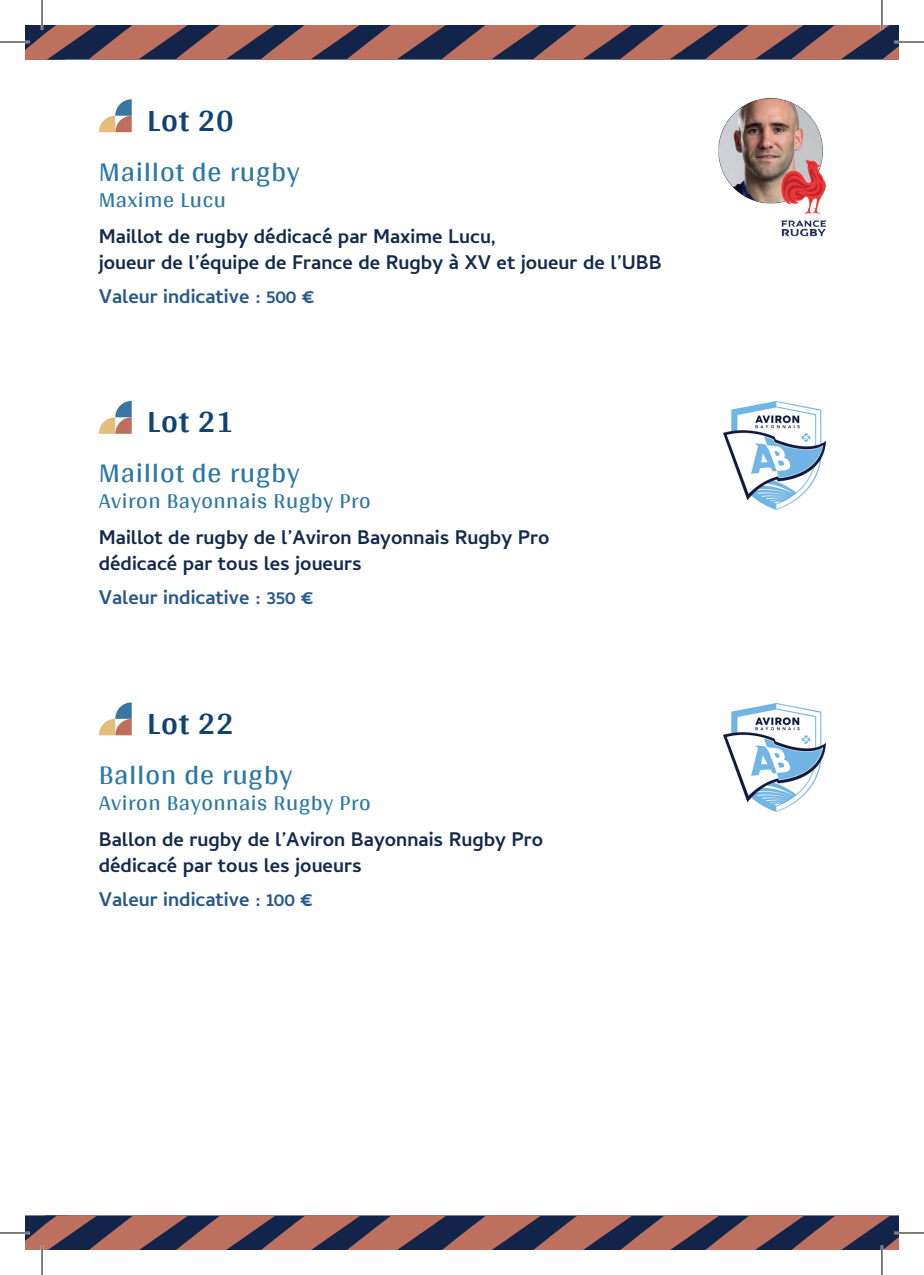
<style>
.page{position:relative;width:924px;height:1275px;background:#fff}
.page>*{position:absolute;margin:0;border:0;box-sizing:border-box;transform-origin:0 0}
.t1{font:700 32px "Arya";letter-spacing:.025em;color:#0f4374}
.t2{font:28px "Arya";letter-spacing:.025em;color:#2b78a5}
.t3{font:22px "Arya";letter-spacing:.025em;color:#2b78a5}
.t4{font:700 20px/26px "Cambay";color:#132a4d}
.t5{font:700 20px "Cambay";color:#275889}
</style>
<div class="page">
<svg style="left:25px;top:25px;width:873px;height:35px"></svg>
<svg style="left:25px;top:1215px;width:873px;height:35px"></svg>
<svg style="left:99px;top:401px;width:33px;height:33px"></svg>
<svg style="left:99px;top:702px;width:33px;height:33px"></svg>
<svg style="left:99px;top:99px;width:33px;height:33px"></svg>
<img style="left:723px;top:402px;width:101px;height:108px">
<img style="left:723px;top:703px;width:101px;height:108px">
<img style="left:718px;top:99px;width:108px;height:138px">
<hr style="left:0;top:41px;width:30px;height:2px;background:#fff">
<hr style="left:893px;top:41px;width:30px;height:2px;background:#fff">
<hr style="left:0;top:1231px;width:30px;height:3px;background:#fff">
<hr style="left:893px;top:1231px;width:30px;height:3px;background:#fff">
<hr style="left:41px;top:0;width:2px;height:30px;background:#fff">
<hr style="left:41px;top:1245px;width:2px;height:30px;background:#fff">
<hr style="left:880px;top:0;width:2px;height:30px;background:#fff">
<hr style="left:880px;top:1245px;width:2px;height:30px;background:#fff">
<hr style="left:0;top:42px;width:30px;height:1px;background:#000">
<hr style="left:893px;top:42px;width:30px;height:1px;background:#000">
<hr style="left:0;top:1232px;width:30px;height:1px;background:#000">
<hr style="left:893px;top:1232px;width:30px;height:1px;background:#000">
<hr style="left:42px;top:0;width:1px;height:30px;background:#000">
<hr style="left:42px;top:1245px;width:1px;height:30px;background:#000">
<hr style="left:881px;top:0;width:1px;height:30px;background:#000">
<hr style="left:881px;top:1245px;width:1px;height:30px;background:#000">
<h1 class="t1" style="left:147px;top:101px;width:88px">Lot 20</h1>
<h2 class="t2" style="left:99px;top:155px;width:202px">Maillot de rugby</h2>
<p class="t3" style="left:99px;top:186px;width:129px">Maxime Lucu</p>
<p class="t4" style="left:99px;top:223px;width:564px">Maillot de rugby dédicacé par Maxime Lucu,<br>joueur de l’équipe de France de Rugby à XV et joueur de l’UBB</p>
<p class="t5" style="left:99px;top:284px;width:217px">Valeur indicative : 500 €</p>
<h1 class="t1" style="left:147px;top:402px;width:88px">Lot 21</h1>
<h2 class="t2" style="left:99px;top:456px;width:202px">Maillot de rugby</h2>
<p class="t3" style="left:99px;top:488px;width:273px">Aviron Bayonnais Rugby Pro</p>
<p class="t4" style="left:99px;top:524px;width:452px">Maillot de rugby de l’Aviron Bayonnais Rugby Pro dédicacé par tous les joueurs</p>
<p class="t5" style="left:99px;top:586px;width:216px">Valeur indicative : 350 €</p>
<h1 class="t1" style="left:147px;top:704px;width:88px">Lot 22</h1>
<h2 class="t2" style="left:99px;top:758px;width:195px">Ballon de rugby</h2>
<p class="t3" style="left:99px;top:789px;width:273px">Aviron Bayonnais Rugby Pro</p>
<p class="t4" style="left:99px;top:826px;width:446px">Ballon de rugby de l’Aviron Bayonnais Rugby Pro dédicacé par tous les joueurs</p>
<p class="t5" style="left:99px;top:887px;width:216px">Valeur indicative : 100 €</p>
</div>
